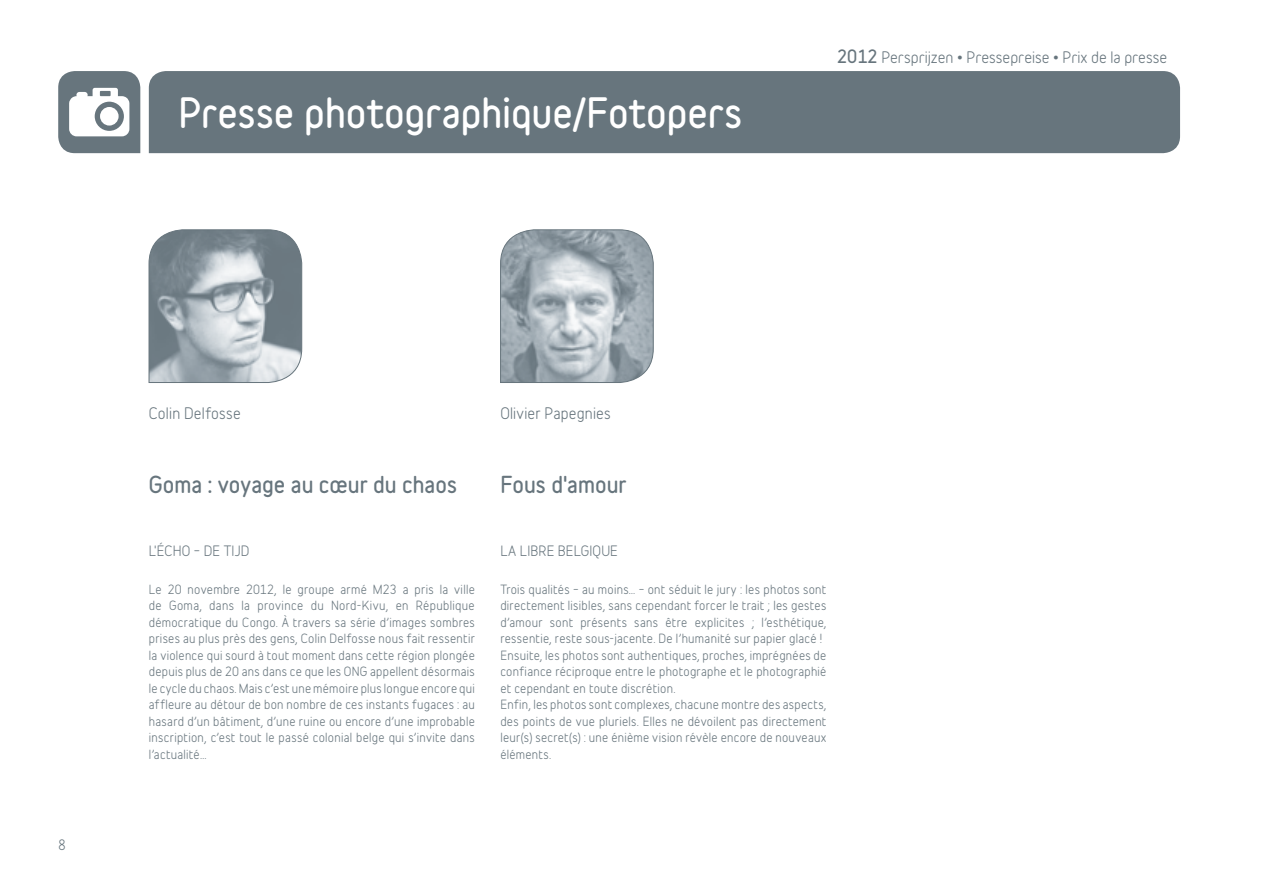
<style>
.page{position:relative;width:1263px;height:893px;background:#fff}
.page>*{position:absolute;margin:0;border:0;box-sizing:border-box;transform-origin:0 0}
.Titel_hoofdstuk{font:700 37.5px "Belfius Normal";color:#fff}
.Titel1{font:700 21px "Belfius Alternative";color:#67757d}
.t1{font:15px "Belfius Normal";color:#67757d}
.Naam{font:15px "Belfius Alternative";letter-spacing:.015em;color:#67757d}
.Medium{font:13.5px "Belfius Alternative";letter-spacing:.01em;color:#67757d}
.Tekst{font:12px/16.5px "Belfius Alternative";letter-spacing:.02em;color:#67757d;text-align:justify}
.s1{font-weight:700;font-size:16.5px}
</style>
<div class="page">
<div style="left:149px;top:71px;width:1031px;height:82px;background:#67757d"></div>
<svg style="left:500px;top:229px;width:154px;height:154px;background:#a6b1b7"></svg>
<svg style="left:149px;top:229px;width:153px;height:154px;background:#9ca7ad"></svg>
<svg style="left:58px;top:71px;width:82px;height:82px"></svg>
<p class="Titel_hoofdstuk" style="left:179px;top:84px;width:565px">Presse photographique/Fotopers</p>
<p class="t1" style="left:837px;top:44px;width:332px"><span class="s1">2012</span> Persprijzen • Pressepreise • Prix de la presse</p>
<p class="Medium" style="left:58px;top:834px;width:9px">8</p>
<p class="Naam" style="left:149px;top:401px;width:94px">Colin Delfosse</p>
<p class="Naam" style="left:500px;top:401px;width:112px">Olivier Papegnies</p>
<p class="Titel1" style="left:149px;top:468px;width:310px">Goma : voyage au cœur du chaos</p>
<p class="Titel1" style="left:500px;top:468px;width:127px">Fous d'amour</p>
<p class="Medium" style="left:149px;top:540px;width:102px">L'ÉCHO – DE TIJD</p>
<p class="Tekst" style="left:149px;top:580px;width:328px">Le 20 novembre 2012, le groupe armé M23 a pris la ville de Goma, dans la province du Nord-Kivu, en République démocratique du Congo. À travers sa série d’images sombres prises au plus près des gens, Colin Delfosse nous fait ressentir la violence qui sourd à tout moment dans cette région plongée depuis plus de 20 ans dans ce que les ONG appellent désormais le cycle du chaos. Mais c’est une mémoire plus longue encore qui affleure au détour de bon nombre de ces instants fugaces : au hasard d’un bâtiment, d’une ruine ou encore d’une improbable inscription, c’est tout le passé colonial belge qui s’invite dans l’actualité…</p>
<p class="Medium" style="left:500px;top:540px;width:119px">LA LIBRE BELGIQUE</p>
<p class="Tekst" style="left:500px;top:580px;width:328px">Trois qualités – au moins… – ont séduit le jury : les photos sont directement lisibles, sans cependant forcer le trait ; les gestes d’amour sont présents sans être explicites ; l’esthétique, ressentie, reste sous-jacente. De l’humanité sur papier glacé !</p>
<p class="Tekst" style="left:500px;top:646px;width:328px">Ensuite, les photos sont authentiques, proches, imprégnées de confiance réciproque entre le photographe et le photographié et cependant en toute discrétion.</p>
<p class="Tekst" style="left:500px;top:695px;width:328px">Enfin, les photos sont complexes, chacune montre des aspects, des points de vue pluriels. Elles ne dévoilent pas directement leur(s) secret(s) : une énième vision révèle encore de nouveaux éléments.</p>
</div>
